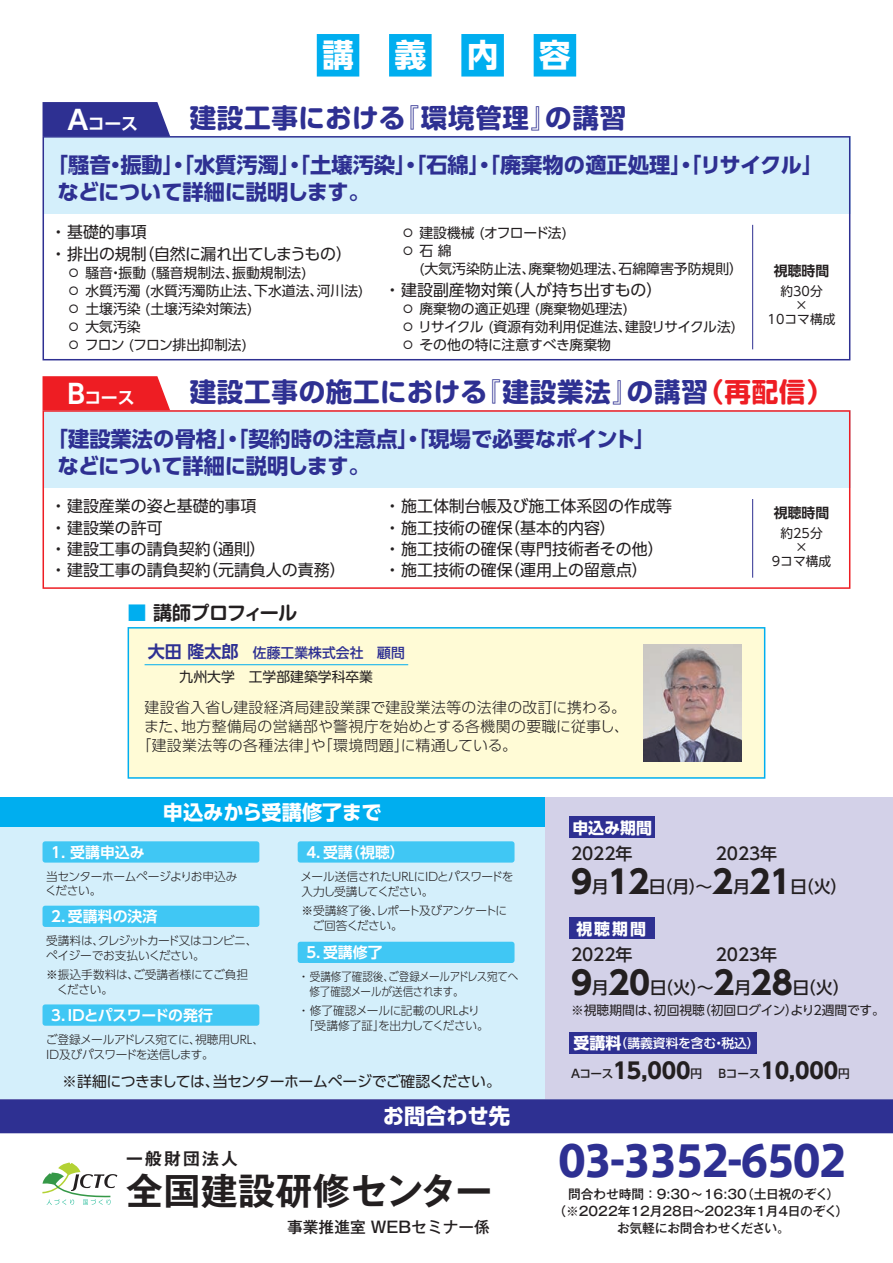
<style>
.page{position:relative;width:893px;height:1263px;background:#fff}
.page>*{position:absolute;margin:0;border:0;box-sizing:border-box;transform-origin:0 0}
.t1{font:800 42.45px "Axis Std";letter-spacing:-.075em;color:#2e3092}
.t2{font:700 37.05px "Gothic MB101 Pr 5 De";letter-spacing:.01em;color:#231f20}
.t3{font:700 31.95px "UD Shin Go Pro";color:#fff}
.t4{font:700 26.55px "Soft Go Std";letter-spacing:.025em;color:#2e3092}
.t5{font:700 21.9px "UD Shin Go Pro";letter-spacing:-.01em;color:#231f20}
.t6{font:700 21.3px/26.5px "UD Shin Go Pro";color:#2e3092}
.t7{font:700 21.3px "UD Shin Go Pro";color:#fff}
.t8{font:700 20.25px "UD Shin Go Pro";color:#fff}
.t9{font:700 19.2px "Soft Go Std De";letter-spacing:-.04em;color:#231f20}
.t10{font:500 16.95px "UD Shin Go Pro";letter-spacing:-.01em;color:#231f20}
.t11{font:700 16.95px "UD Shin Go Pro De";letter-spacing:-.02em;color:#fff}
.t12{font:700 16.8px "Gothic MB101 Pr 5 De";letter-spacing:.13em;color:#231f20}
.t13{font:15.9px/21.3px "UD Shin Go Pro";color:#231f20}
.t14{font:700 15.9px "UD Shin Go Pro";color:#fff}
.t15{font:500 15.75px "Gothic MB101 Pr 5";color:#231f20}
.t16{font:300 14.85px "UD Shin Go Pro";letter-spacing:.025em;color:#231f20}
.t17{font:14.85px "UD Shin Go Pro";letter-spacing:-.03em;color:#231f20}
.t18{font:700 14.85px "UD Shin Go Pro De";color:#fff}
.t19{font:700 14.85px "UD Shin Go Pro De";letter-spacing:-.035em;color:#fff}
.t20{font:13.8px/18px "UD Shin Go Pro";color:#231f20}
.t21{font:500 13.8px "UD Shin Go Pro";color:#2e3092}
.t22{font:13.8px "UD Shin Go Pro";letter-spacing:-.035em;color:#231f20}
.t23{font:13.8px "UD Shin Go Pro";letter-spacing:-.04em;color:#231f20}
.t24{font:700 13.8px "UD Shin Go Pro De";color:#231f20}
.t25{font:500 12.75px/17px "Gothic MB101 Pr 5";color:#231f20;text-align:center}
.t26{font:12.75px/13.8px "UD Shin Go Pro";color:#231f20;text-align:center}
.t27{font:500 12.75px "UD Shin Go Pro";color:#fff}
.t28{font:500 12.75px "Gothic MB101 Pr 5";letter-spacing:-.02em;color:#231f20}
.t29{font:300 11.7px/14.9px "UD Shin Go Pro";letter-spacing:-.03em;color:#231f20}
.t30{font:300 11.7px/14.9px "UD Shin Go Pro";color:#231f20}
.s1{font-size:26.55px}
.s2{color:#ee1d23}
.s3{color:#00aeef}
.s4{font-family:"UD Shin Go Pro De";font-weight:700;font-size:16.95px}
.s5{font-weight:700;font-size:31.95px}
.s6{font-weight:700;font-size:15.9px}
.s7{font-weight:500;font-size:11.7px}
</style>
<div class="page">
<svg style="left:42px;top:1162px;width:75px;height:43px"></svg>
<div style="left:0;top:1099px;width:893px;height:34px;background:#2e3092"></div>
<div style="left:544px;top:797px;width:349px;height:302px;background:#d3d1e8"></div>
<div style="left:0;top:797px;width:544px;height:302px;background:#d4effb"></div>
<div style="left:0;top:797px;width:544px;height:30px;background:#00aeef"></div>
<div style="left:43px;top:841px;width:216px;height:21px;background:#40c7f4;border-radius:3px"></div>
<div style="left:43px;top:1004px;width:216px;height:22px;background:#40c7f4;border-radius:3px"></div>
<div style="left:298px;top:942px;width:216px;height:21px;background:#40c7f4;border-radius:3px"></div>
<div style="left:43px;top:906px;width:216px;height:21px;background:#40c7f4;border-radius:3px"></div>
<div style="left:298px;top:841px;width:216px;height:21px;background:#40c7f4;border-radius:3px"></div>
<div style="left:570px;top:1032px;width:187px;height:21px;background:#2e3092"></div>
<div style="left:570px;top:817px;width:85px;height:21px;background:#2e3092"></div>
<div style="left:570px;top:918px;width:85px;height:21px;background:#2e3092"></div>
<svg style="left:43px;top:136px;width:807px;height:224px"></svg>
<svg style="left:43px;top:102px;width:127px;height:34px;background:#383a97"></svg>
<svg style="left:43px;top:410px;width:807px;height:179px"></svg>
<svg style="left:43px;top:376px;width:127px;height:34px;background:#ee292f"></svg>
<div style="left:317px;top:34px;width:42px;height:43px;background:#00aeef"></div>
<div style="left:389px;top:34px;width:43px;height:43px;background:#00aeef"></div>
<div style="left:461px;top:34px;width:43px;height:43px;background:#00aeef"></div>
<div style="left:534px;top:34px;width:42px;height:43px;background:#00aeef"></div>
<div style="left:128px;top:627px;width:637px;height:152px;background:#fffbd6"></div>
<hr style="left:145px;top:664px;width:263px;height:1px;background:#00aeef">
<img style="left:643px;top:644px;width:98px;height:118px">
<h3 class="t3" style="left:322px;top:29px;width:33px">講</h3>
<h3 class="t3" style="left:394px;top:29px;width:33px">義</h3>
<h3 class="t3" style="left:467px;top:29px;width:33px">内</h3>
<h3 class="t3" style="left:539px;top:29px;width:33px">容</h3>
<p class="t11" style="left:67px;top:110px;width:72px"><span class="s1">A</span>コース</p>
<h3 class="t4" style="left:190px;top:99px;width:438px">建設工事における『環境管理』の講習</h3>
<h3 class="t6" style="left:57px;top:151px;width:768px;text-indent:-11px">「騒音・振動」・「水質汚濁」・「土壌汚染」・「石綿」・「廃棄物の適正処理」・「リサイクル」などについて詳細に説明します。</h3>
<p class="t13" style="left:51px;top:221px;width:303px">・ 基礎的事項<br>・ 排出の規制（自然に漏れ出てしまうもの）</p>
<p class="t20" style="left:67px;top:263px;width:241px">○ 騒音・振動 (騒音規制法、振動規制法)</p>
<p class="t20" style="left:67px;top:281px;width:298px">○ 水質汚濁 (水質汚濁防止法、下水道法、河川法)</p>
<p class="t20" style="left:67px;top:299px;width:187px">○ 土壌汚染 (土壌汚染対策法)</p>
<p class="t20" style="left:67px;top:317px;width:75px">○ 大気汚染</p>
<p class="t22" style="left:67px;top:333px;width:181px">○ フロン (フロン排出抑制法)</p>
<p class="t23" style="left:401px;top:222px;width:167px">○ 建設機械 (オフロード法)</p>
<p class="t20" style="left:401px;top:242px;width:343px">○ 石 綿<br>　 (大気汚染防止法、廃棄物処理法、石綿障害予防規則）</p>
<p class="t13" style="left:385px;top:279px;width:279px">・ 建設副産物対策（人が持ち出すもの）</p>
<p class="t20" style="left:401px;top:299px;width:228px">○ 廃棄物の適正処理 (廃棄物処理法)</p>
<p class="t20" style="left:401px;top:317px;width:336px">○ リサイクル (資源有効利用促進法、建設リサイクル法)</p>
<p class="t20" style="left:401px;top:335px;width:212px">○ その他の特に注意すべき廃棄物</p>
<p class="t24" style="left:774px;top:259px;width:57px">視聴時間</p>
<p class="t26" style="left:768px;top:284px;width:69px">約30分<br>×<br>10コマ構成</p>
<p class="t11" style="left:67px;top:384px;width:69px"><span class="s1">B</span>コース</p>
<h3 class="t4" style="left:190px;top:373px;width:645px">建設工事の施工における『建設業法』の講習<span class="s2">（再配信）</span></h3>
<h3 class="t6" style="left:57px;top:425px;width:600px;text-indent:-11px">「建設業法の骨格」・「契約時の注意点」・「現場で必要なポイント」などについて詳細に説明します。</h3>
<p class="t13" style="left:51px;top:495px;width:297px">・ 建設産業の姿と基礎的事項<br>・ 建設業の許可<br>・ 建設工事の請負契約（通則）<br>・ 建設工事の請負契約（元請負人の責務）</p>
<p class="t13" style="left:385px;top:495px;width:289px">・ 施工体制台帳及び施工体系図の作成等・ 施工技術の確保（基本的内容）<br>・ 施工技術の確保（専門技術者その他）・ 施工技術の確保（運用上の留意点）</p>
<p class="t9" style="left:128px;top:599px;width:171px"><span class="s3">■</span> 講師プロフィール</p>
<p class="t21" style="left:148px;top:642px;width:259px"><span class="s4">大田 隆太郎</span> 佐藤工業株式会社　顧問</p>
<p class="t20" style="left:180px;top:667px;width:195px">九州大学　工学部建築学科卒業</p>
<p class="t16" style="left:145px;top:695px;width:483px">建設省入省し建設経済局建設業課で建設業法等の法律の改訂に携わる。</p>
<p class="t16" style="left:144px;top:714px;width:486px">また、地方整備局の営繕部や警視庁を始めとする各機関の要職に従事し、</p>
<p class="t16" style="left:136px;top:734px;width:382px">「建設業法等の各種法律」や「環境問題」に精通している。</p>
<p class="t8" style="left:163px;top:796px;width:220px">申込みから受講修了まで</p>
<p class="t14" style="left:572px;top:815px;width:81px">申込み期間</p>
<p class="t24" style="left:774px;top:502px;width:57px">視聴時間</p>
<p class="t26" style="left:772px;top:526px;width:61px">約25分<br>×<br>9コマ構成</p>
<p class="t18" style="left:51px;top:840px;width:95px">1. 受講申込み</p>
<p class="t29" style="left:45px;top:868px;width:194px">当センターホームページよりお申込みください。</p>
<p class="t18" style="left:51px;top:904px;width:108px">2．受講料の決済</p>
<p class="t29" style="left:46px;top:932px;width:213px">受講料は、クレジットカード又はコンビニ、ペイジーでお支払いください。</p>
<p class="t30" style="left:46px;top:966px;width:203px">※振込手数料は、ご受講者様にてご負担　ください。</p>
<p class="t19" style="left:51px;top:1003px;width:163px">3．IDとパスワードの発行</p>
<p class="t29" style="left:46px;top:1031px;width:220px">ご登録メールアドレス宛てに、視聴用URL、<br>ID及びパスワードを送信します。</p>
<p class="t18" style="left:306px;top:840px;width:100px">4．受講（視聴）</p>
<p class="t29" style="left:301px;top:868px;width:214px">メール送信されたURLにIDとパスワードを入力し受講してください。</p>
<p class="t29" style="left:301px;top:902px;width:207px">※受講終了後、レポート及びアンケートに　ご回答ください。</p>
<p class="t18" style="left:306px;top:940px;width:78px">5．受講修了</p>
<p class="t30" style="left:309px;top:968px;width:210px;text-indent:-12px">・ 受講修了確認後、ご登録メールアドレス宛てへ修了確認メールが送信されます。</p>
<p class="t30" style="left:303px;top:1003px;width:187px;text-indent:-5px">・ 修了確認メールに記載のURLより「受講修了証」を出力してください。</p>
<p class="t17" style="left:62px;top:1069px;width:440px">※詳細につきましては、当センターホームページでご確認ください。</p>
<h3 class="t7" style="left:383px;top:1099px;width:129px">お問合わせ先</h3>
<p class="t12" style="left:126px;top:1144px;width:113px">一般財団法人</p>
<h2 class="t2" style="left:126px;top:1160px;width:368px">全国建設研修センター</h2>
<p class="t10" style="left:571px;top:840px;width:63px">2022年</p>
<p class="t10" style="left:716px;top:840px;width:63px">2023年</p>
<p class="t10" style="left:571px;top:873px;width:278px"><span class="s5">9</span>月<span class="s5">12</span>日（月）～<span class="s5">2</span>月<span class="s5">21</span>日（火）</p>
<p class="t14" style="left:576px;top:916px;width:71px">視聴期間</p>
<p class="t10" style="left:571px;top:974px;width:280px"><span class="s5">9</span>月<span class="s5">20</span>日（火）～<span class="s5">2</span>月<span class="s5">28</span>日（火）</p>
<p class="t10" style="left:571px;top:941px;width:63px">2022年</p>
<p class="t10" style="left:716px;top:941px;width:63px">2023年</p>
<p class="t26" style="left:571px;top:1002px;width:315px">※視聴期間は、初回視聴（初回ログイン）より2週間です。</p>
<p class="t27" style="left:573px;top:1033px;width:188px"><span class="s6">受講料</span>（講義資料を含む・税込）</p>
<h3 class="t5" style="left:571px;top:1053px;width:132px"><span class="s7">Aコース</span>15,000<span class="s7">円</span></h3>
<h3 class="t5" style="left:718px;top:1053px;width:133px"><span class="s7">Bコース</span>10,000<span class="s7">円</span></h3>
<h1 class="t1" style="left:557px;top:1128px;width:291px">03-3352-6502</h1>
<p class="t25" style="left:553px;top:1185px;width:296px">問合わせ時間 ： 9:30～16:30（土日祝のぞく）（※2022年12月28日～2023年1月4日のぞく）</p>
<p class="t15" style="left:287px;top:1214px;width:204px">事業推進室 WEBセミナー係</p>
<p class="t28" style="left:617px;top:1218px;width:174px">お気軽にお問合わせください。</p>
</div>
